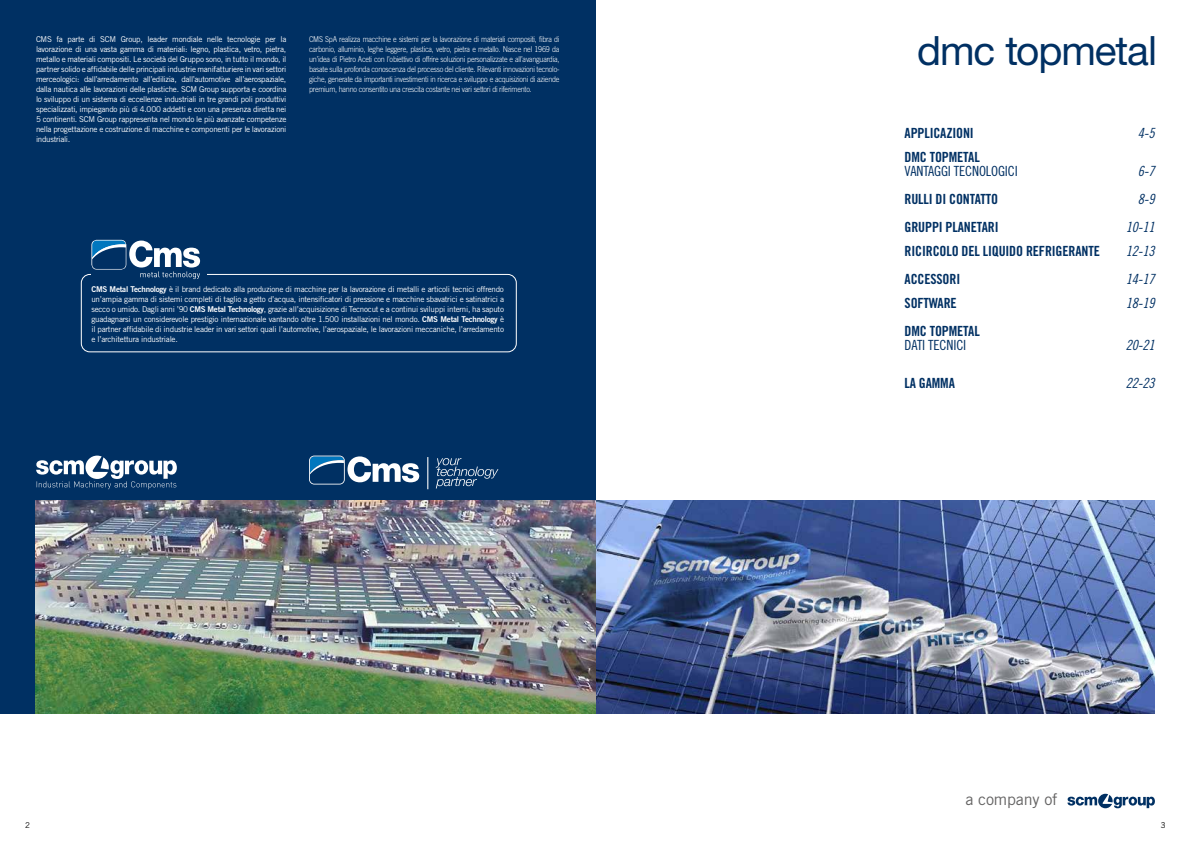
<style>
.page{position:relative;width:1191px;height:842px;background:#fff}
.page>*{position:absolute;margin:0;border:0;box-sizing:border-box;transform-origin:0 0}
.t1{font:40.5px "Helvetica Neue LT Std";letter-spacing:-.025em;color:#003063}
.t2{font:16.1px "Trade Gothic LT Std";letter-spacing:-.01em;color:#646363}
.t3{font:14px "Trade Gothic LT Std Bd Cn 20";letter-spacing:-.01em;color:#003063}
.t4{font:14px "Trade Gothic LT Std Cn 18 Obl";letter-spacing:-.01em;color:#003063}
.t5{font:14px "Trade Gothic LT Std Cn 18";letter-spacing:-.01em;color:#003063}
.t6{font:8px/10px "Trade Gothic LT Std";letter-spacing:-.03em;color:#fff;text-align:justify}
.t7{font:300 8px/10px "Trade Gothic LT Std";letter-spacing:-.03em;color:#fff;text-align:justify;scale:.9 1}
.t8{font:8px "Trade Gothic LT Std";color:#000}
.s1{font-style:italic}
.s2{font-family:"Trade Gothic LT Std Bd 2"}
</style>
<div class="page">
<svg style="left:1067px;top:794px;width:87px;height:14px"></svg>
<img style="left:595px;top:501px;width:560px;height:212px">
<img style="left:0;top:0;width:595px;height:713px">
<svg style="left:309px;top:456px;width:110px;height:28px"></svg>
<svg style="left:436px;top:458px;width:62px;height:30px"></svg>
<hr style="left:427px;top:457px;width:1px;height:32px;background:#fff">
<svg style="left:36px;top:456px;width:141px;height:33px"></svg>
<div style="left:81px;top:274px;width:436px;height:78px;border:1px solid #fff;border-radius:9px"></div>
<div style="left:91px;top:262px;width:116px;height:20px;background:#003063"></div>
<svg style="left:91px;top:240px;width:35px;height:30px"></svg>
<svg style="left:92px;top:241px;width:108px;height:38px"></svg>
<p class="t6" style="left:36px;top:34px;width:252px">CMS fa parte di SCM Group, leader mondiale nelle tecnologie per la lavorazione di una vasta gamma di materiali: legno, plastica, vetro, pietra, metallo e materiali compositi. Le società del Gruppo sono, in tutto il mondo, il partner solido e affidabile delle principali industrie manifatturiere in vari settori merceologici: dall’arredamento all’edilizia, dall’automotive all’aerospaziale, dalla nautica alle lavorazioni delle plastiche. SCM Group supporta e coordina lo sviluppo di un sistema di eccellenze industriali in tre grandi poli produttivi specializzati, impiegando più di 4.000 addetti e con una presenza diretta nei 5 continenti. SCM Group rappresenta nel mondo le più avanzate competenze nella progettazione e costruzione di macchine e componenti per le lavorazioni industriali<span class="s1">.</span></p>
<p class="t7" style="left:309px;top:34px;width:280px">CMS SpA realizza macchine e sistemi per la lavorazione di materiali compositi, fibra di carbonio, alluminio, leghe leggere, plastica, vetro, pietra e metallo. Nasce nel 1969 da un’idea di Pietro Aceti con l’obiettivo di offrire soluzioni personalizzate e all’avanguardia, basate sulla profonda conoscenza del processo del cliente. Rilevanti innovazioni tecnolo&shy;giche, generate da importanti investimenti in ricerca e sviluppo e acquisizioni di aziende premium, hanno consentito una crescita costante nei vari settori di riferimento.</p>
<p class="t6" style="left:91px;top:284px;width:414px"><span class="s2">CMS Metal Technology</span> è il brand dedicato alla produzione di macchine per la lavorazione di metalli e articoli tecnici offrendo un’ampia gamma di sistemi completi di taglio a getto d’acqua, intensificatori di pressione e macchine sbavatrici e satinatrici a secco o umido. Dagli anni ’90 <span class="s2">CMS Metal Technology</span>, grazie all’acquisizione di Tecnocut e a continui sviluppi interni, ha saputo guadagnarsi un considerevole prestigio internazionale vantando oltre 1.500 installazioni nel mondo. <span class="s2">CMS Metal Technology</span> è il partner affidabile di industrie leader in vari settori quali l’automotive, l’aerospaziale, le lavorazioni meccaniche, l’arredamento e l’architettura industriale.</p>
<h1 class="t1" style="left:917px;top:26px;width:241px">dmc topmetal</h1>
<h3 class="t3" style="left:904px;top:124px;width:71px">APPLICAZIONI</h3>
<h3 class="t4" style="left:1137px;top:124px;width:18px">4-5</h3>
<h3 class="t3" style="left:904px;top:148px;width:77px">DMC TOPMETAL</h3>
<h3 class="t5" style="left:904px;top:162px;width:115px">VANTAGGI TECNOLOGICI</h3>
<h3 class="t4" style="left:1137px;top:162px;width:18px">6-7</h3>
<h3 class="t3" style="left:904px;top:190px;width:95px">RULLI DI CONTATTO</h3>
<h3 class="t4" style="left:1137px;top:190px;width:18px">8-9</h3>
<h3 class="t3" style="left:904px;top:218px;width:96px">GRUPPI PLANETARI</h3>
<h3 class="t4" style="left:1125px;top:218px;width:30px">10-11</h3>
<h3 class="t3" style="left:904px;top:242px;width:197px">RICIRCOLO DEL LIQUIDO REFRIGERANTE</h3>
<h3 class="t4" style="left:1125px;top:242px;width:30px">12-13</h3>
<h3 class="t3" style="left:904px;top:270px;width:57px">ACCESSORI</h3>
<h3 class="t4" style="left:1125px;top:270px;width:30px">14-17</h3>
<h3 class="t3" style="left:904px;top:294px;width:54px">SOFTWARE</h3>
<h3 class="t4" style="left:1125px;top:294px;width:30px">18-19</h3>
<h3 class="t3" style="left:904px;top:322px;width:77px">DMC TOPMETAL</h3>
<h3 class="t5" style="left:904px;top:336px;width:63px">DATI TECNICI</h3>
<h3 class="t4" style="left:1125px;top:336px;width:30px">20-21</h3>
<h3 class="t3" style="left:904px;top:374px;width:52px">LA GAMMA</h3>
<h3 class="t4" style="left:1125px;top:374px;width:30px">22-23</h3>
<h2 class="t2" style="left:965px;top:790px;width:93px">a company of</h2>
<p class="t8" style="left:25px;top:820px;width:6px">2</p>
<p class="t8" style="left:1160px;top:820px;width:6px">3</p>
</div>
